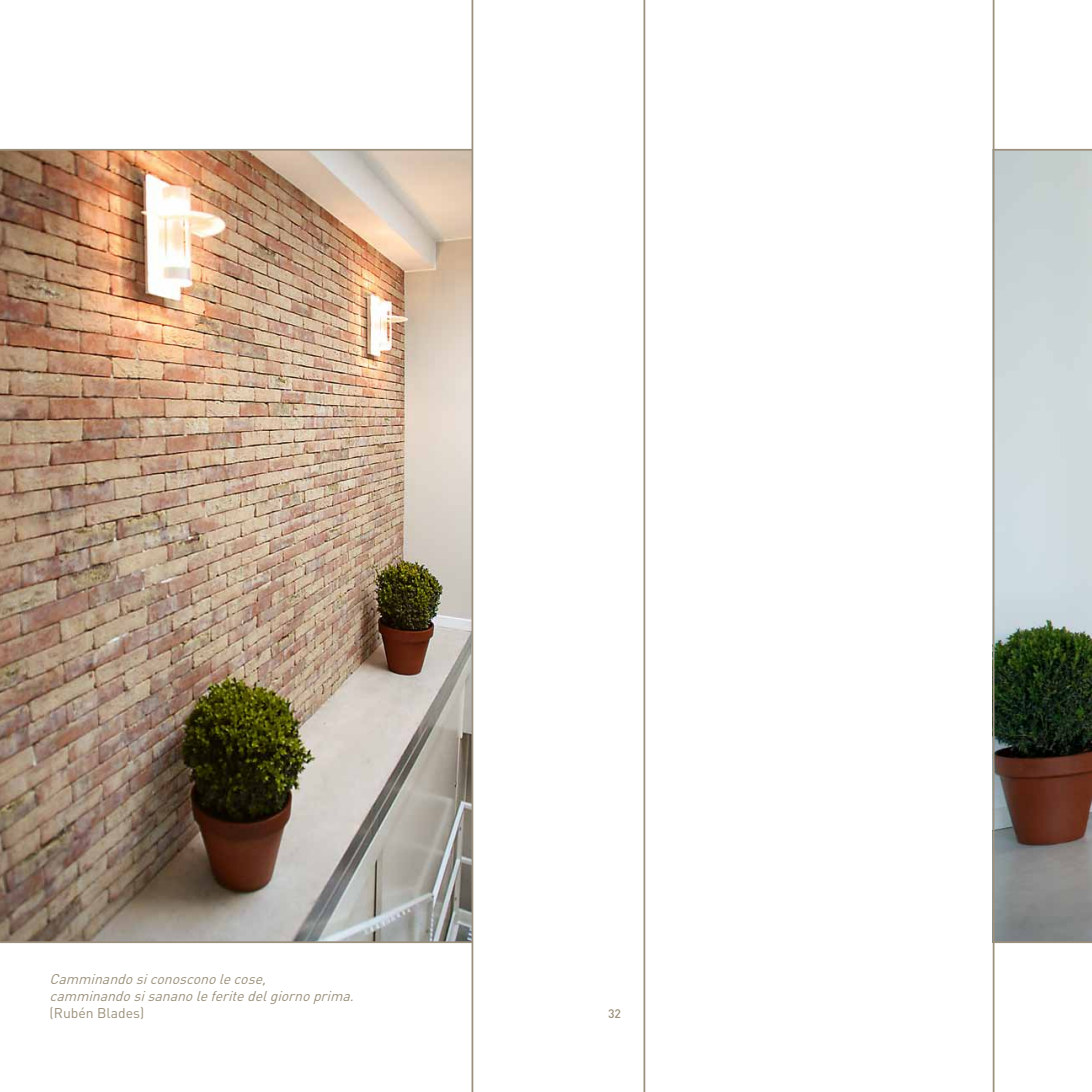
<style>
.page{position:relative;width:1092px;height:1092px;background:#fff}
.page>*{position:absolute;margin:0;border:0;box-sizing:border-box;transform-origin:0 0}
.t1{font:italic 14px/16.8px "DIN";color:#9b907b}
.t2{font:14px "DIN";color:#9b907b}
.t3{font:500 12.25px "DIN";color:#9b907b}
</style>
<div class="page">
<img style="left:0;top:149px;width:470px;height:794px">
<svg style="left:470px;top:0;width:176px;height:1091px"></svg>
<svg style="left:994px;top:149px;width:97px;height:794px;background:#9ba09c"></svg>
<hr style="left:992px;top:0;width:2px;height:1091px;background:#9b907b">
<p class="t1" style="left:50px;top:970px;width:310px">Camminandosiconosconolecose, camminandosisananoleferitedelgiornoprima.</p>
<p class="t2" style="left:50px;top:1003px;width:96px">(Rubén Blades)</p>
<p class="t3" style="left:608px;top:1005px;width:15px">32</p>
</div>
